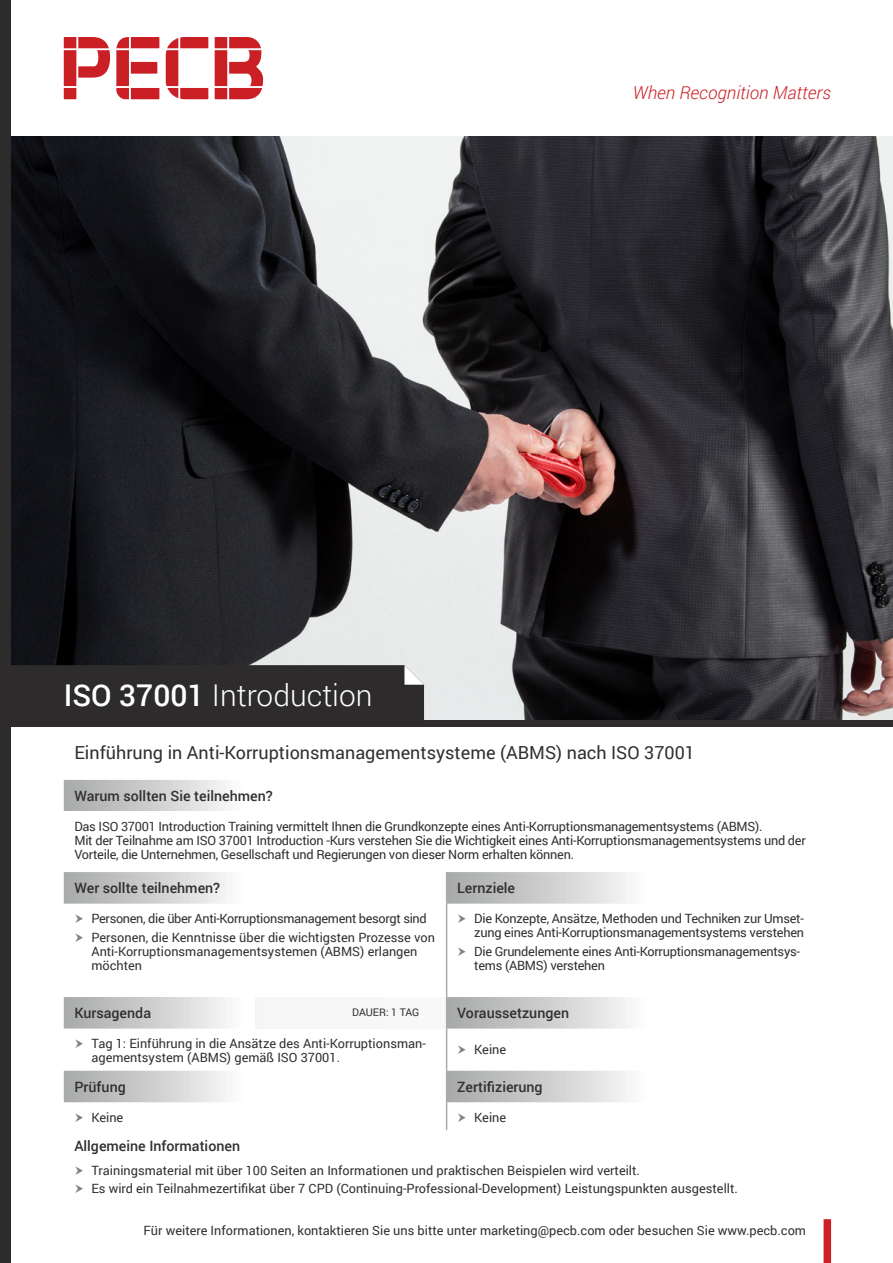
<style>
.page{position:relative;width:893px;height:1263px;background:#fff}
.page>*{position:absolute;margin:0;border:0;box-sizing:border-box;transform-origin:0 0}
.t1{font:300 30px "Roboto";color:#fff}
.t2{font:18px "Roboto";color:#312f30}
.t3{font:italic 300 18px "Roboto";color:#ca2026}
.Table1{font:500 14.25px "Roboto";color:#312f30}
.t4{font:12.75px/14.2px "Roboto";letter-spacing:-.02em;color:#312f30}
.t5{font:12.75px/14.2px "Roboto";color:#312f30}
.Table1-2{font:10.5px "Roboto";color:#312f30}
.s1{font-weight:500}
</style>
<div class="page">
<img style="left:11px;top:136px;width:882px;height:584px">
<svg style="left:116px;top:37px;width:43px;height:62px"></svg>
<svg style="left:166px;top:37px;width:42px;height:62px"></svg>
<svg style="left:215px;top:37px;width:48px;height:62px"></svg>
<svg style="left:64px;top:37px;width:46px;height:62px"></svg>
<div style="left:0;top:0;width:11px;height:1263px;background:#2e2b2c"></div>
<div style="left:11px;top:665px;width:413px;height:55px;background:#2e2b2c"></div>
<div style="left:0;top:720px;width:893px;height:7px;background:#2e2b2c"></div>
<div style="left:824px;top:1219px;width:7px;height:44px;background:#ca2026"></div>
<svg style="left:64px;top:780px;width:382px;height:322px"></svg>
<div style="left:64px;top:811px;width:765px;height:61px;background:#fff"></div>
<svg style="left:447px;top:872px;width:182px;height:230px"></svg>
<div style="left:255px;top:997px;width:192px;height:31px;background:#f7f7f8"></div>
<hr style="left:446px;top:872px;width:1px;height:32px;background:#ababac">
<hr style="left:446px;top:904px;width:1px;height:93px;background:#ababac">
<hr style="left:446px;top:1028px;width:1px;height:43px;background:#ababac">
<hr style="left:446px;top:1071px;width:1px;height:31px;background:#ababac">
<svg style="left:446px;top:1102px;width:1px;height:28px"></svg>
<hr style="left:446px;top:997px;width:1px;height:31px;background:#ababac">
<svg style="left:75px;top:914px;width:8px;height:9px"></svg>
<svg style="left:75px;top:933px;width:8px;height:8px"></svg>
<svg style="left:458px;top:914px;width:8px;height:9px"></svg>
<svg style="left:458px;top:947px;width:8px;height:9px"></svg>
<svg style="left:75px;top:1039px;width:8px;height:9px"></svg>
<svg style="left:458px;top:1045px;width:8px;height:9px"></svg>
<p class="t1" style="left:64px;top:675px;width:310px"><span class="s1">ISO 37001</span> Introduction</p>
<p class="t3" style="left:633px;top:81px;width:200px">When Recognition Matters</p>
<p class="t2" style="left:74px;top:739px;width:622px">Einführung in Anti-Korruptionsmanagementsysteme (ABMS) nach ISO 37001</p>
<p class="Table1" style="left:74px;top:786px;width:200px">Warum sollten Sie teilnehmen?</p>
<p class="t4" style="left:74px;top:819px;width:690px">Das ISO 37001 Introduction Training vermittelt Ihnen die Grundkonzepte eines Anti-Korruptionsmanagementsystems (ABMS).</p>
<p class="t4" style="left:74px;top:833px;width:733px">Mit der Teilnahme am ISO 37001 Introduction -Kurs verstehen Sie die Wichtigkeit eines Anti-Korruptionsmanagementsystems und der</p>
<p class="t4" style="left:74px;top:847px;width:501px">Vorteile, die Unternehmen, Gesellschaft und Regierungen von dieser Norm erhalten können.</p>
<p class="Table1" style="left:74px;top:878px;width:147px">Wer sollte teilnehmen?</p>
<p class="Table1" style="left:457px;top:878px;width:59px">Lernziele</p>
<p class="t4" style="left:91px;top:911px;width:337px">Personen, die über Anti-Korruptionsmanagement besorgt sind</p>
<p class="t5" style="left:91px;top:929px;width:345px">Personen, die Kenntnisse über die wichtigsten Prozesse von<br>Anti-Korruptionsmanagementsystemen (ABMS) erlangen möchten</p>
<p class="t4" style="left:474px;top:911px;width:331px">Die Konzepte, Ansätze, Methoden und Techniken zur Umset&shy;zung eines Anti-Korruptionsmanagementsystems verstehen</p>
<p class="t4" style="left:474px;top:944px;width:327px">Die Grundelemente eines Anti-Korruptionsmanagementsys&shy;tems (ABMS) verstehen</p>
<p class="Table1" style="left:74px;top:1003px;width:78px">Kursagenda</p>
<p class="Table1-2" style="left:352px;top:1005px;width:69px">DAUER: 1 TAG</p>
<p class="Table1" style="left:457px;top:1003px;width:113px">Voraussetzungen</p>
<p class="t5" style="left:91px;top:1036px;width:336px">Tag 1: Einführung in die Ansätze des Anti-Korruptionsman&shy;agementsystem (ABMS) gemäß ISO 37001.</p>
<p class="t4" style="left:474px;top:1042px;width:33px">Keine</p>
<p class="Table1" style="left:74px;top:1076px;width:53px">Prüfung</p>
<p class="Table1" style="left:457px;top:1076px;width:87px">Zertifizierung</p>
<p class="t4" style="left:91px;top:1109px;width:33px">Keine</p>
<p class="t4" style="left:474px;top:1109px;width:33px">Keine</p>
<p class="Table1" style="left:74px;top:1136px;width:167px">Allgemeine Informationen</p>
<p class="t5" style="left:91px;top:1162px;width:550px">Trainingsmaterial mit über 100 Seiten an Informationen und praktischen Beispielen wird verteilt.</p>
<p class="t5" style="left:91px;top:1181px;width:648px">Es wird ein Teilnahmezertifikat über 7 CPD (Continuing-Professional-Development) Leistungspunkten ausgestellt.</p>
<p class="t5" style="left:144px;top:1223px;width:664px">Für weitere Informationen, kontaktieren Sie uns bitte unter marketing@pecb.com oder besuchen Sie www.pecb.com</p>
</div>
